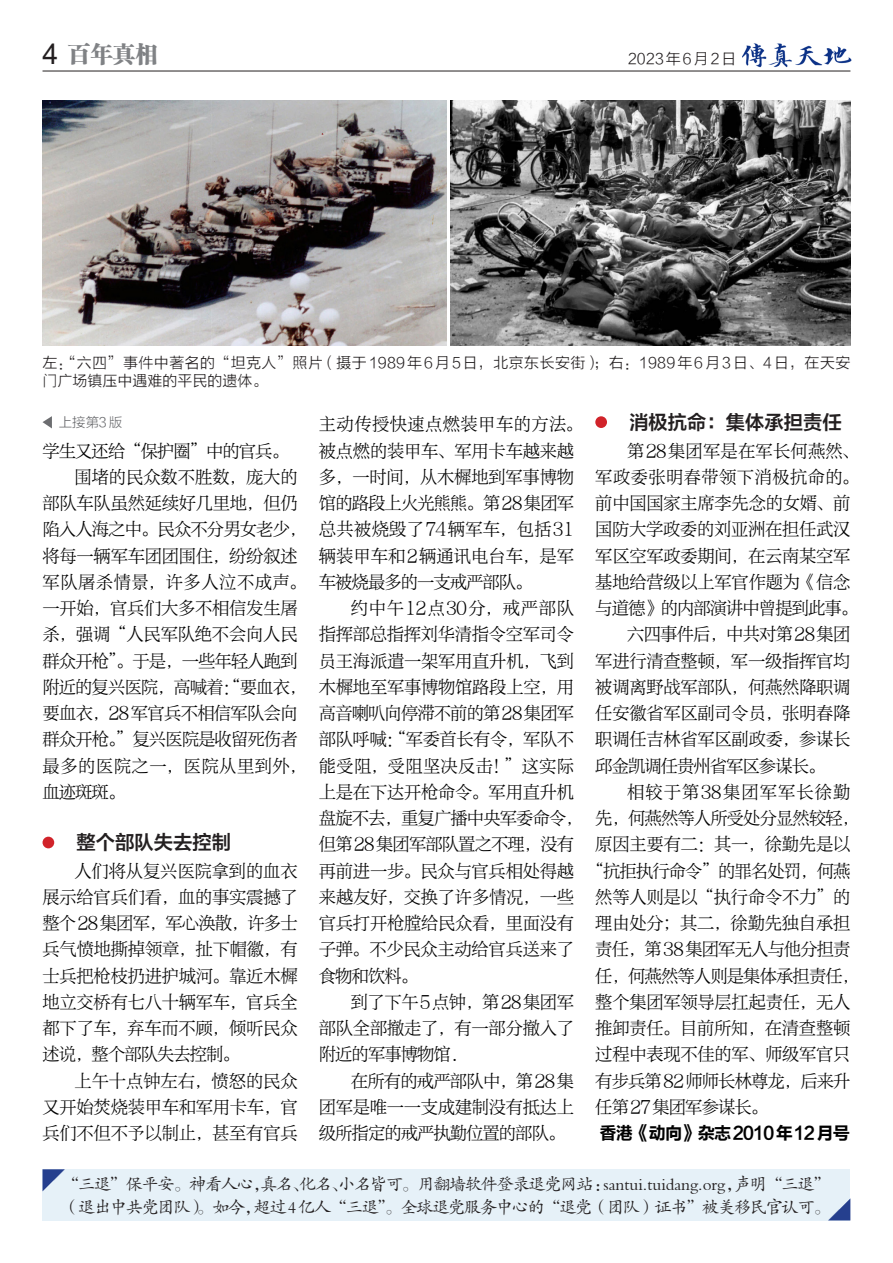
<style>
.page{position:relative;width:893px;height:1263px;background:#fff}
.page>*{position:absolute;margin:0;border:0;box-sizing:border-box;transform-origin:0 0}
.t1{font:22.5px "FZCSK GBK1 0";color:#808285}
.小标题-大字{font:19.5px "FZLTZCHK GBK1 0";color:#231f20}
.正文-大字{font:17.4px/26.2px "FZXYSK GBK1 0";letter-spacing:-.01em;color:#000;text-align:justify}
.正文-大字-2{font:17.4px "FZXYSK GBK1 0";letter-spacing:-.045em;color:#000}
.正文-大字-3{font:17.4px "FZXYSK GBK1 0";letter-spacing:-.05em;color:#000}
.正文-大字-4{font:17.4px "FZLTCHK GBK1 0";letter-spacing:-.05em;color:#000}
.正文-大字-5{font:17.4px "FZXYSK GBK1 0";letter-spacing:.065em;color:#000}
.正文-华楷{font:17.25px/22.5px "FZKTJW GB1 0";letter-spacing:-.08em;color:#231f20}
.图释-大字{font:15px/18px "FZLTXHK";letter-spacing:.03em;color:#231f20}
.图释{font:15px "FZLTXHK";letter-spacing:.125em;color:#231f20}
.图释-2{font:13.5px "FZLTXHK";color:#6c6d70}
.s1{font-family:"Arial";font-size:28.5px;color:#231f20}
</style>
<div class="page">
<hr style="left:43px;top:71px;width:807px;height:1px;background:#231f20">
<img style="left:742px;top:43px;width:110px;height:25px">
<div style="left:43px;top:1169px;width:807px;height:51px;background:#e6f1f8"></div>
<svg style="left:43px;top:1169px;width:22px;height:22px"></svg>
<svg style="left:828px;top:1199px;width:22px;height:21px"></svg>
<div style="left:43px;top:837px;width:11px;height:11px;background:#d1232a;border-radius:50%"></div>
<svg style="left:43px;top:416px;width:9px;height:12px"></svg>
<img style="left:43px;top:100px;width:403px;height:246px">
<img style="left:451px;top:100px;width:399px;height:246px">
<div style="left:595px;top:416px;width:12px;height:12px;background:#d1232a;border-radius:50%"></div>
<p class="t1" style="left:43px;top:42px;width:117px"><span class="s1">4</span> 百年真相</p>
<p class="图释" style="left:628px;top:50px;width:110px">2023年6月2日</p>
<p class="图释-大字" style="left:43px;top:354px;width:809px">左：“六四”事件中著名的“坦克人”照片 （摄于1989年6月5日，北京东长安街）；右：1989年6月3日、4日，在天安门广场镇压中遇难的平民的遗体。</p>
<p class="小标题-大字" style="left:629px;top:412px;width:214px">消极抗命：集体承担责任</p>
<p class="正文-大字" style="left:595px;top:438px;width:265px;text-align:left;text-indent:32px">第28集团军是在军长何燕然、军政委张明春带领下消极抗命的。前中国国家主席李先念的女婿、前国防大学政委的刘亚洲在担任武汉军区空军政委期间，在云南某空军基地给营级以上军官作题为《信念与道德》的内部演讲中曾提到此事。</p>
<p class="正文-大字" style="left:595px;top:622px;width:257px;text-indent:32px">六四事件后，中共对第28集团军进行清查整顿，军一级指挥官均被调离野战军部队，何燕然降职调任安徽省军区副司令员，张明春降职调任吉林省军区副政委，参谋长邱金凯调任贵州省军区参谋长。</p>
<p class="正文-大字-5" style="left:627px;top:782px;width:225px">相较于第38集团军军长徐勤</p>
<p class="正文-大字-2" style="left:595px;top:808px;width:265px">先，何燕然等人所受处分显然较轻，</p>
<p class="正文-大字" style="left:595px;top:832px;width:257px">原因主要有二：其一，徐勤先是以</p>
<p class="正文-大字-2" style="left:587px;top:861px;width:265px">“抗拒执行命令”的罪名处罚，何燕</p>
<p class="正文-大字" style="left:595px;top:884px;width:257px">然等人则是以“执行命令不力”的</p>
<p class="正文-大字" style="left:595px;top:910px;width:257px">理由处分；其二，徐勤先独自承担</p>
<p class="正文-大字-2" style="left:595px;top:939px;width:257px">责任，第38集团军无人与他分担责</p>
<p class="正文-大字-2" style="left:595px;top:966px;width:265px">任，何燕然等人则是集体承担责任，</p>
<p class="正文-大字" style="left:595px;top:989px;width:257px">整个集团军领导层扛起责任，无人</p>
<p class="正文-大字" style="left:595px;top:1015px;width:257px">推卸责任。目前所知，在清查整顿</p>
<p class="正文-大字" style="left:595px;top:1042px;width:257px">过程中表现不佳的军、师级军官只</p>
<p class="正文-大字-2" style="left:595px;top:1071px;width:257px">有步兵第82师师长林尊龙，后来升</p>
<p class="正文-大字-3" style="left:595px;top:1097px;width:174px">任第27集团军参谋长。</p>
<p class="正文-大字-4" style="left:600px;top:1124px;width:252px">香港《动向》杂志2010年12月号</p>
<p class="正文-大字" style="left:319px;top:412px;width:265px;text-align:left">主动传授快速点燃装甲车的方法。被点燃的装甲车、军用卡车越来越多，一时间，从木樨地到军事博物馆的路段上火光熊熊。第28集团军总共被烧毁了74辆军车，包括31辆装甲车和2辆通讯电台车，是军车被烧最多的一支戒严部队。</p>
<p class="正文-大字" style="left:319px;top:595px;width:265px;text-align:left;text-indent:32px">约中午12点30分，戒严部队指挥部总指挥刘华清指令空军司令员王海派遣一架军用直升机，飞到木樨地至军事博物馆路段上空，用高音喇叭向停滞不前的第28集团军部队呼喊：“军委首长有令，军队不能受阻，受阻坚决反击！”这实际上是在下达开枪命令。军用直升机盘旋不去，重复广播中央军委命令，但第28集团军部队置之不理，没有再前进一步。民众与官兵相处得越来越友好，交换了许多情况，一些官兵打开枪膛给民众看，里面没有子弹。不少民众主动给官兵送来了食物和饮料。</p>
<p class="正文-大字" style="left:319px;top:989px;width:257px;text-indent:32px">到了下午5点钟，第28集团军部队全部撤走了，有一部分撤入了附近的军事博物馆.</p>
<p class="正文-大字" style="left:319px;top:1068px;width:257px;text-indent:32px">在所有的戒严部队中，第28集团军是唯一一支成建制没有抵达上级所指定的戒严执勤位置的部队。</p>
<p class="正文-华楷" style="left:62px;top:1174px;width:770px">“三退”保平安。神看人心，真名、化名、小名皆可。用翻墙软件登录退党网站：santui.tuidang.org，声明“三退”（退出中共党团队）。如今，超过4 亿人“三退”。全球退党服务中心的“退党（团队）证书”被美移民官认可。</p>
<p class="图释-2" style="left:59px;top:415px;width:65px">上接第3版</p>
<p class="正文-大字-3" style="left:43px;top:441px;width:248px">学生又还给“保护圈”中的官兵。</p>
<p class="正文-大字" style="left:43px;top:464px;width:265px;text-align:left;text-indent:32px">围堵的民众数不胜数，庞大的部队车队虽然延续好几里地，但仍陷入人海之中。民众不分男女老少，将每一辆军车团团围住，纷纷叙述军队屠杀情景，许多人泣不成声。一开始，官兵们大多不相信发生屠杀，强调“人民军队绝不会向人民群众开枪”。于是，一些年轻人跑到附近的复兴医院，高喊着：“要血衣，要血衣，28军官兵不相信军队会向群众开枪。”复兴医院是收留死伤者最多的医院之一，医院从里到外，血迹斑斑。</p>
<p class="小标题-大字" style="left:77px;top:832px;width:156px">整个部队失去控制</p>
<p class="正文-大字" style="left:43px;top:858px;width:257px;text-indent:32px">人们将从复兴医院拿到的血衣展示给官兵们看，血的事实震撼了整个28集团军，军心涣散，许多士兵气愤地撕掉领章，扯下帽徽，有士兵把枪枝扔进护城河。靠近木樨地立交桥有七八十辆军车，官兵全都下了车，弃车而不顾，倾听民众述说，整个部队失去控制。</p>
<p class="正文-大字" style="left:43px;top:1068px;width:257px;text-indent:32px">上午十点钟左右，愤怒的民众又开始焚烧装甲车和军用卡车，官兵们不但不予以制止，甚至有官兵</p>
</div>
